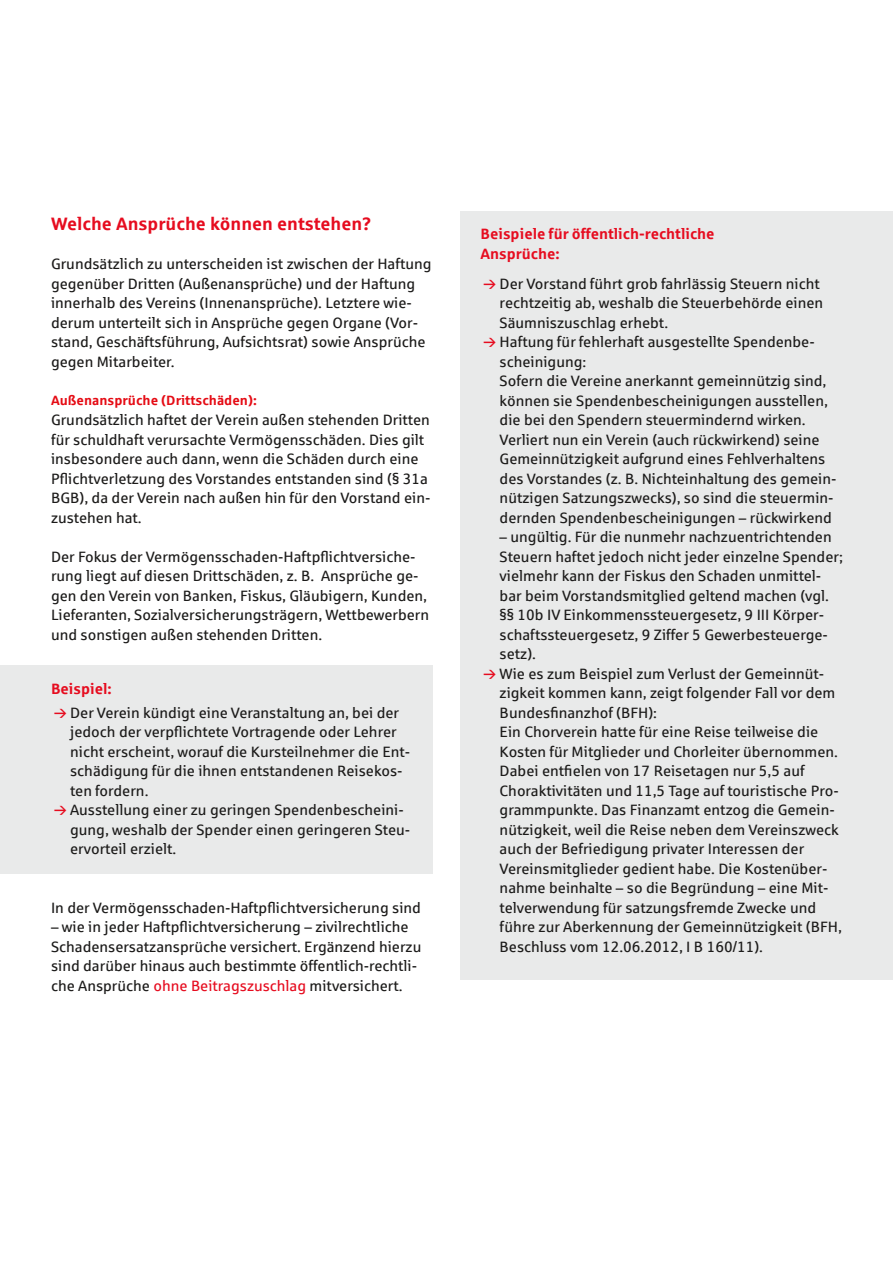
<style>
.page{position:relative;width:893px;height:1263px;background:#fff}
.page>*{position:absolute;margin:0;border:0;box-sizing:border-box;transform-origin:0 0}
.t1{font:700 18px "Sparkasse Rg";color:#e60c1f}
.t2{font:15px/19.5px "Sparkasse Rg";color:#1c1b1a}
.t3{font:700 15px/19.5px "Sparkasse Rg";color:#e60c1f}
.t4{font:700 13.5px "Sparkasse Rg";color:#e50b14}
.s1{color:#e60c1f}
</style>
<div class="page">
<div style="left:0;top:665px;width:433px;height:209px;background:#e9eaea"></div>
<div style="left:460px;top:211px;width:433px;height:768px;background:#e9eaea"></div>
<p class="t1" style="left:51px;top:212px;width:322px">Welche Ansprüche können entstehen?</p>
<p class="t2" style="left:51px;top:254px;width:382px">Grundsätzlich zu unterscheiden ist zwischen der Haftung gegenüber Dritten (Außenansprüche) und der Haftung innerhalb des Vereins (Innenansprüche). Letztere wie&shy;derum unterteilt sich in Ansprüche gegen Organe (Vor&shy;stand, Geschäftsführung, Aufsichtsrat) sowie Ansprüche gegen Mitarbeiter.</p>
<p class="t4" style="left:51px;top:392px;width:207px">Außenansprüche (Drittschäden):</p>
<p class="t2" style="left:51px;top:410px;width:381px">Grundsätzlich haftet der Verein außen stehenden Dritten für schuldhaft verursachte Vermögensschäden. Dies gilt insbesondere auch dann, wenn die Schäden durch eine Pflichtverletzung des Vorstandes entstanden sind (§ 31a BGB), da der Verein nach außen hin für den Vorstand ein&shy;zustehen hat.</p>
<p class="t2" style="left:51px;top:546px;width:380px">Der Fokus der Vermögensschaden-Haftpflichtversiche&shy;rung liegt auf diesen Drittschäden, z. B. Ansprüche ge&shy;gen den Verein von Banken, Fiskus, Gläubigern, Kunden, Lieferanten, Sozialversicherungsträgern, Wettbewerbern und sonstigen außen stehenden Dritten.</p>
<p class="t3" style="left:51px;top:678px;width:62px">Beispiel:</p>
<p class="t2" style="left:70px;top:702px;width:342px">Der Verein kündigt eine Veranstaltung an, bei der jedoch der verpflichtete Vortragende oder Lehrer nicht erscheint, worauf die Kursteilnehmer die Ent&shy;schädigung für die ihnen entstandenen Reisekos&shy;ten fordern.<br>Ausstellung einer zu geringen Spendenbescheini&shy;gung, weshalb der Spender einen geringeren Steu&shy;ervorteil erzielt.</p>
<p class="t2" style="left:51px;top:897px;width:371px">In der Vermögensschaden-Haftpflichtversicherung sind</p>
<p class="t2" style="left:51px;top:917px;width:372px">– wie in jeder Haftpflichtversicherung – zivilrechtliche Schadensersatzansprüche versichert. Ergänzend hierzu sind darüber hinaus auch bestimmte öffentlich-rechtli&shy;che Ansprüche <span class="s1">ohne Beitragszuschlag</span> mitversichert.</p>
<p class="t3" style="left:480px;top:224px;width:236px">Beispiele für öffentlich-rechtliche<br>Ansprüche:</p>
<p class="t2" style="left:500px;top:273px;width:338px">Der Vorstand führt grob fahrlässig Steuern nicht rechtzeitig ab, weshalb die Steuerbehörde einen Säumniszuschlag erhebt.<br>Haftung für fehlerhaft ausgestellte Spendenbe&shy;scheinigung:<br>Sofern die Vereine anerkannt gemeinnützig sind, können sie Spendenbescheinigungen ausstellen, die bei den Spendern steuermindernd wirken.<br>Verliert nun ein Verein (auch rückwirkend) seine Gemeinnützigkeit aufgrund eines Fehlverhaltens des Vorstandes (z. B. Nichteinhaltung des gemein&shy;nützigen Satzungszwecks), so sind die steuermin&shy;dernden Spendenbescheinigungen – rückwirkend</p>
<p class="t2" style="left:500px;top:527px;width:345px">– ungültig. Für die nunmehr nachzuentrichtenden Steuern haftet jedoch nicht jeder einzelne Spender; vielmehr kann der Fiskus den Schaden unmittel&shy;bar beim Vorstandsmitglied geltend machen (vgl. §§ 10b IV Einkommenssteuergesetz, 9 III Körper&shy;schaftssteuergesetz, 9 Ziffer 5 Gewerbesteuerge&shy;setz).<br>Wie es zum Beispiel zum Verlust der Gemeinnüt&shy;zigkeit kommen kann, zeigt folgender Fall vor dem Bundesfinanzhof (BFH):<br>Ein Chorverein hatte für eine Reise teilweise die Kosten für Mitglieder und Chorleiter übernommen.<br>Dabei entfielen von 17 Reisetagen nur 5,5 auf Choraktivitäten und 11,5 Tage auf touristische Pro&shy;grammpunkte. Das Finanzamt entzog die Gemein&shy;nützigkeit, weil die Reise neben dem Vereinszweck auch der Befriedigung privater Interessen der Vereinsmitglieder gedient habe. Die Kostenüber&shy;nahme beinhalte – so die Begründung – eine Mit&shy;telverwendung für satzungsfremde Zwecke und führe zur Aberkennung der Gemeinnützigkeit (BFH, Beschluss vom 12.06.2012, I B 160/11).</p>
</div>
